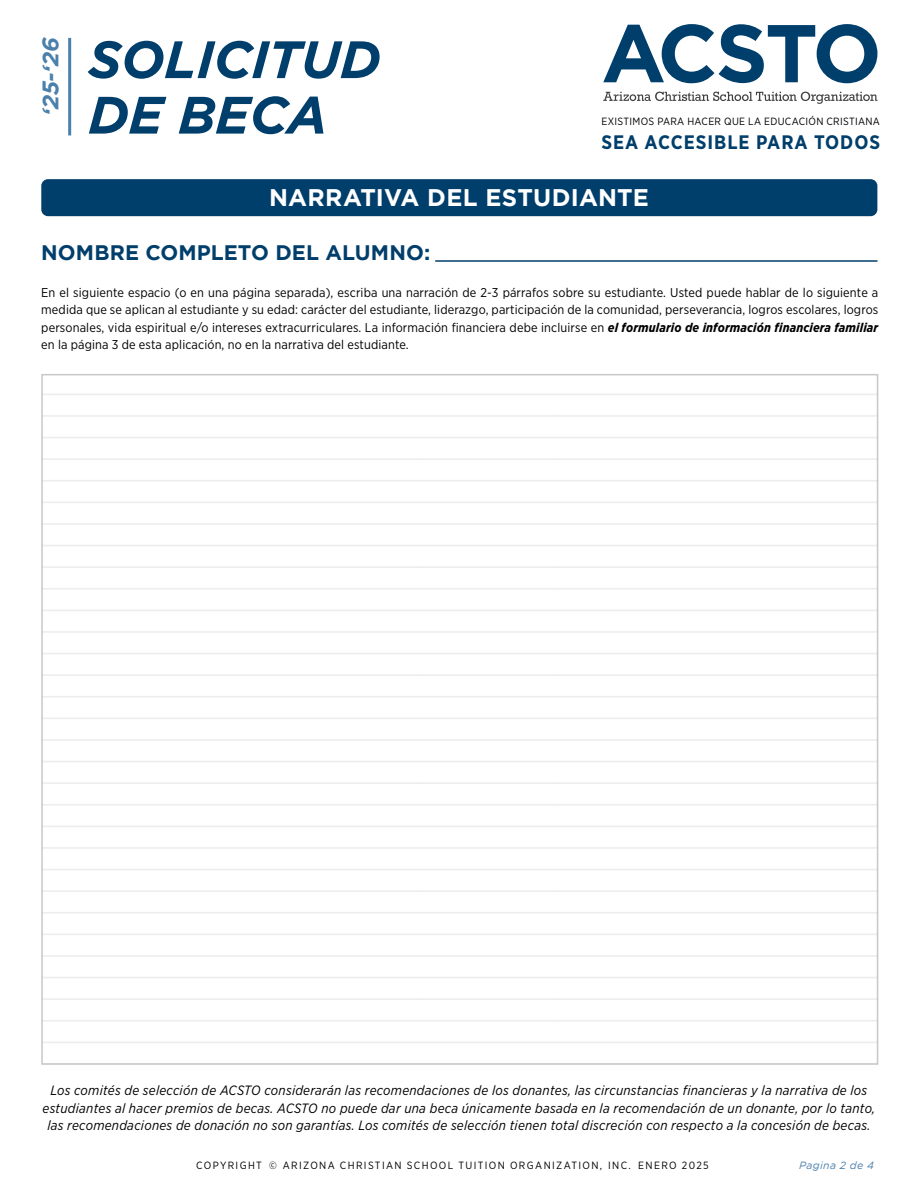
<style>
.page{position:relative;width:918px;height:1188px;background:#fff}
.page>*{position:absolute;margin:0;border:0;box-sizing:border-box;transform-origin:0 0}
.t1{font:italic 700 52.5px "Gotham";letter-spacing:-.01em;color:#003e6b}
.t2{font:700 24px "Gotham";letter-spacing:.01em;color:#fff}
.t3{font:italic 700 22.5px "Gotham";color:#4b80ab}
.t4{font:700 21px "Gotham";letter-spacing:.005em;color:#003e6b}
.t5{font:700 19.5px "Gotham Narrow";letter-spacing:.05em;color:#003e6b}
.t6{font:italic 13.5px/17.2px "Gotham Narrow";letter-spacing:.02em;color:#000;text-align:center}
.t7{font:12.75px/17.2px "Gotham Narrow";letter-spacing:.01em;color:#000;text-align:justify}
.t8{font:10.5px "Gotham Narrow";letter-spacing:.13em;color:#000}
.t9{font:10.5px "Gotham Narrow";letter-spacing:.03em;color:#000}
.t10{font:italic 10.5px "Gotham";letter-spacing:.03em;color:#4b80ab}
.s1{font-weight:700;font-style:italic}
</style>
<div class="page">
<div style="left:41px;top:179px;width:836px;height:37px;background:#003e6b;border-radius:7px"></div>
<hr style="left:435px;top:260px;width:443px;height:2px;background:#003e6b">
<svg style="left:44px;top:1042px;width:831px;height:1px"></svg>
<hr style="left:44px;top:1020px;width:831px;height:2px;background:#f0f0f1">
<hr style="left:44px;top:998px;width:831px;height:2px;background:#f0f0f0">
<svg style="left:44px;top:977px;width:831px;height:1px"></svg>
<hr style="left:44px;top:955px;width:831px;height:2px;background:#efeff0">
<svg style="left:44px;top:934px;width:831px;height:1px"></svg>
<hr style="left:44px;top:912px;width:831px;height:2px;background:#f0f0f1">
<hr style="left:44px;top:890px;width:831px;height:2px;background:#f0f0f0">
<svg style="left:44px;top:869px;width:831px;height:1px"></svg>
<hr style="left:44px;top:847px;width:831px;height:2px;background:#efeff0">
<svg style="left:44px;top:826px;width:831px;height:1px"></svg>
<hr style="left:44px;top:804px;width:831px;height:2px;background:#f0f0f1">
<hr style="left:44px;top:782px;width:831px;height:2px;background:#f0f0f0">
<svg style="left:44px;top:761px;width:831px;height:1px"></svg>
<hr style="left:44px;top:739px;width:831px;height:2px;background:#efeff0">
<svg style="left:44px;top:718px;width:831px;height:1px"></svg>
<hr style="left:44px;top:696px;width:831px;height:2px;background:#f0f0f1">
<hr style="left:44px;top:674px;width:831px;height:2px;background:#f0f0f0">
<svg style="left:44px;top:653px;width:831px;height:1px"></svg>
<hr style="left:44px;top:631px;width:831px;height:2px;background:#efeff0">
<svg style="left:44px;top:610px;width:831px;height:1px"></svg>
<hr style="left:44px;top:588px;width:831px;height:2px;background:#f0f0f1">
<hr style="left:44px;top:566px;width:831px;height:2px;background:#f0f0f0">
<svg style="left:44px;top:545px;width:831px;height:1px"></svg>
<hr style="left:44px;top:523px;width:831px;height:2px;background:#efeff0">
<svg style="left:44px;top:502px;width:831px;height:1px"></svg>
<hr style="left:44px;top:480px;width:831px;height:2px;background:#f0f0f1">
<hr style="left:44px;top:458px;width:831px;height:2px;background:#f0f0f0">
<svg style="left:44px;top:437px;width:831px;height:1px"></svg>
<hr style="left:44px;top:415px;width:831px;height:2px;background:#efeff0">
<svg style="left:44px;top:394px;width:831px;height:1px"></svg>
<svg style="left:603px;top:24px;width:274px;height:59px"></svg>
<svg style="left:603px;top:92px;width:275px;height:12px"></svg>
<hr style="left:68px;top:38px;width:3px;height:97px;background:#4b80ab">
<h3 class="t3" style="left:38px;top:116px;width:80px;rotate:-90deg">‘25-‘26</h3>
<h1 class="t1" style="left:88px;top:29px;width:294px">SOLICITUD</h1>
<h1 class="t1" style="left:88px;top:85px;width:241px">DE BECA</h1>
<p class="t9" style="left:602px;top:114px;width:280px">EXISTIMOS PARA HACER QUE LA EDUCACIÓN CRISTIANA</p>
<h3 class="t5" style="left:601px;top:129px;width:280px">SEA ACCESIBLE PARA TODOS</h3>
<h2 class="t2" style="left:269px;top:184px;width:381px">NARRATIVA DEL ESTUDIANTE</h2>
<h3 class="t4" style="left:41px;top:240px;width:391px">NOMBRE COMPLETO DEL ALUMNO:</h3>
<p class="t7" style="left:41px;top:284px;width:839px">En el siguiente espacio (o en una página separada), escriba una narración de 2-3 párrafos sobre su estudiante. Usted puede hablar de lo siguiente a medida que se aplican al estudiante y su edad: carácter del estudiante, liderazgo, participación de la comunidad, perseverancia, logros escolares, logros personales, vida espiritual e/o intereses extracurriculares. La información financiera debe incluirse en <span class="s1">el formulario de información financiera familiar </span>en la página 3 de esta aplicación, no en la narrativa del estudiante.</p>
<p class="t6" style="left:43px;top:1082px;width:834px">Los comités de selección de ACSTO considerarán las recomendaciones de los donantes, las circunstancias financieras y la narrativa de los estudiantes al hacer premios de becas. ACSTO no puede dar una beca únicamente basada en la recomendación de un donante, por lo tanto, las recomendaciones de donación no son garantías. Los comités de selección tienen total discreción con respecto a la concesión de becas.</p>
<p class="t8" style="left:196px;top:1159px;width:514px">COPYRIGHT © ARIZONA CHRISTIAN SCHOOL TUITION ORGANIZATION, INC. ENERO 2025</p>
<p class="t10" style="left:799px;top:1159px;width:76px">Pagina 2 de 4</p>
</div>
